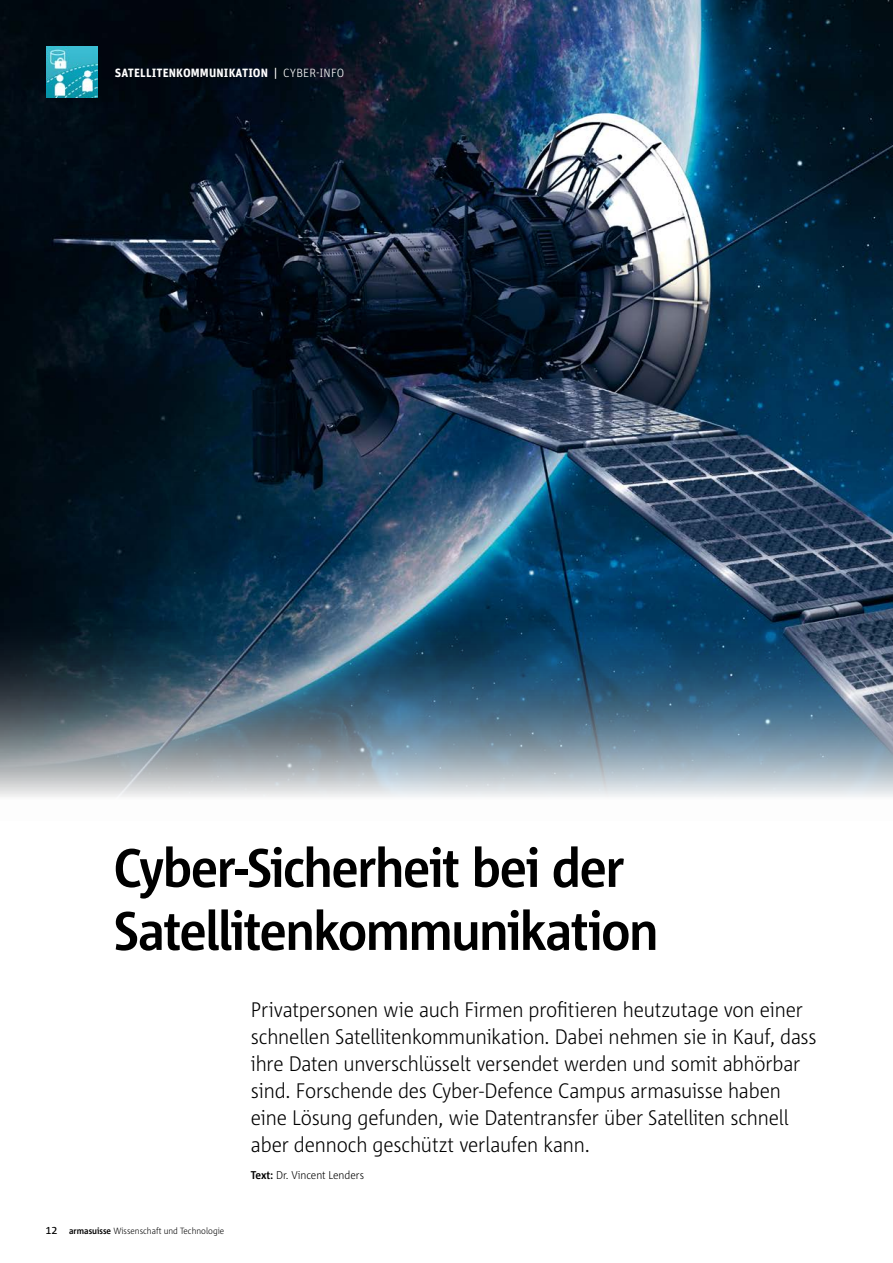
<style>
.page{position:relative;width:893px;height:1263px;background:#fff}
.page>*{position:absolute;margin:0;border:0;box-sizing:border-box;transform-origin:0 0}
._01-Titel{font:700 54px/63px "Corpid E1 s S Cd";letter-spacing:-.025em;color:#000}
._05-Lead{font:300 21px/27px "Corpid E1 s S Cd";letter-spacing:-.01em;color:#000}
.t1{font:700 12px "Unit OT";letter-spacing:.01em;color:#fff}
.Autor{font:300 11.25px "Corpid E1 s S Cd";color:#000}
.t2{font:300 9px "Corpid E1 s S Cd";color:#000}
.s1{font-weight:300}
.s2{font-weight:400;font-size:12px}
.s3{font-weight:700}
</style>
<div class="page">
<img style="left:0;top:0;width:893px;height:797px">
<img style="left:47px;top:47px;width:51px;height:51px">
<p class="t1" style="left:115px;top:65px;width:231px">SATELLITENKOMMUNIKATION | <span class="s1">CYBER-INFO</span></p>
<h1 class="_01-Titel" style="left:114px;top:835px;width:546px">Cyber-Sicherheit bei der<br>Satellitenkommunikation</h1>
<p class="t2" style="left:45px;top:1225px;width:180px"><span class="s2">12</span> <span class="s3">armasuisse</span> Wissenschaft und Technologie</p>
<h2 class="_05-Lead" style="left:251px;top:996px;width:567px">Privatpersonen wie auch Firmen profitieren heutzutage von einer schnellen Satellitenkommunikation. Dabei nehmen sie in Kauf, dass ihre Daten unverschlüsselt versendet werden und somit abhörbar sind. Forschende des Cyber-Defence Campus armasuisse haben eine Lösung gefunden, wie Datentransfer über Satelliten schnell aber dennoch geschützt verlaufen kann.</h2>
<p class="Autor" style="left:251px;top:1168px;width:115px"><span class="s3">Text:</span> Dr. Vincent Lenders</p>
</div>
